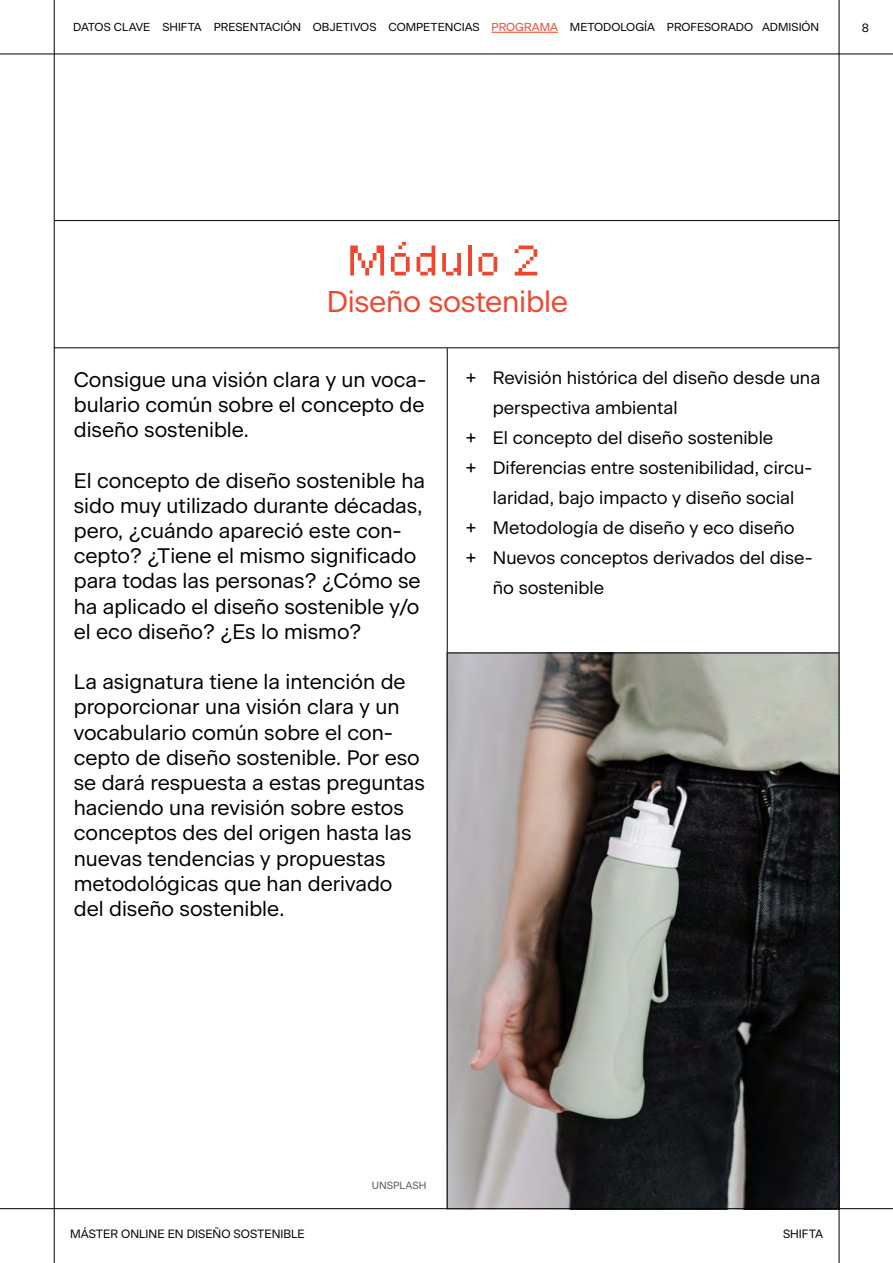
<style>
.page{position:relative;width:893px;height:1263px;background:#fff}
.page>*{position:absolute;margin:0;border:0;box-sizing:border-box;transform-origin:0 0}
.t1{font:60px "Reactor 7";letter-spacing:-.01em;color:#ef472f}
.t2{font:30px "Beausite Classic Clear";letter-spacing:-.01em;color:#ef472f}
.t3{font:21px/25.2px "Beausite Classic Clear";color:#000}
.t4{font:18px "Beausite Classic Clear";color:#000}
.t5{font:12px "Beausite Classic Clear";color:#000}
.t6{font:11.55px "Beausite Classic Clear";color:#000}
.t7{font:10.5px "Beausite Classic";color:#666}
.s1{color:#ef472f}
.s2{font-family:"Beausite Classic"}
</style>
<div class="page">
<img style="left:448px;top:653px;width:391px;height:555px">
<hr style="left:54px;top:0;width:1px;height:1263px;background:#000">
<hr style="left:0;top:54px;width:893px;height:1px;background:#000">
<hr style="left:0;top:1208px;width:893px;height:1px;background:#000">
<hr style="left:839px;top:0;width:1px;height:1263px;background:#000">
<hr style="left:54px;top:220px;width:785px;height:1px;background:#000">
<hr style="left:447px;top:348px;width:1px;height:860px;background:#000">
<hr style="left:54px;top:347px;width:785px;height:1px;background:#000">
<hr style="left:448px;top:652px;width:391px;height:1px;background:#000">
<hr style="left:492px;top:32px;width:66px;height:1px;background:#ef472f">
<p class="t6" style="left:73px;top:18px;width:747px">DATOS CLAVE SHIFTA PRESENTACIÓN OBJETIVOS COMPETENCIAS <span class="s1">PROGRAMA</span> METODOLOGÍA PROFESORADO ADMISIÓN</p>
<p class="t5" style="left:862px;top:18px;width:9px">8</p>
<h1 class="t1" style="left:350px;top:242px;width:196px">Módulo 2</h1>
<h2 class="t2" style="left:327px;top:279px;width:243px">Diseño sostenible</h2>
<p class="t3" style="left:74px;top:365px;width:354px;text-align:justify">Consigue una visión clara y un voca&shy;bulario común sobre el concepto de diseño sostenible.</p>
<p class="t3" style="left:74px;top:466px;width:353px">El concepto de diseño sostenible ha sido muy utilizado durante décadas, pero, ¿cuándo apareció este con&shy;cepto? ¿Tiene el mismo significado para todas las personas? ¿Cómo se ha aplicado el diseño sostenible y/o el eco diseño? ¿Es lo mismo?</p>
<p class="t3" style="left:74px;top:667px;width:353px">La asignatura tiene la intención de proporcionar una visión clara y un vocabulario común sobre el con&shy;cepto de diseño sostenible. Por eso se dará respuesta a estas preguntas haciendo una revisión sobre estos conceptos des del origen hasta las nuevas tendencias y propuestas metodológicas que han derivado del diseño sostenible.</p>
<p class="t4" style="left:466px;top:364px;width:356px"><span class="s2">+</span> Revisión histórica del diseño desde una</p>
<p class="t4" style="left:493px;top:394px;width:186px">perspectiva ambiental</p>
<p class="t4" style="left:466px;top:424px;width:309px"><span class="s2">+</span> El concepto del diseño sostenible</p>
<p class="t4" style="left:466px;top:454px;width:348px"><span class="s2">+</span> Diferencias entre sostenibilidad, circu-</p>
<p class="t4" style="left:493px;top:484px;width:303px">laridad, bajo impacto y diseño social</p>
<p class="t4" style="left:466px;top:514px;width:330px"><span class="s2">+</span> Metodología de diseño y eco diseño</p>
<p class="t4" style="left:466px;top:544px;width:348px"><span class="s2">+</span> Nuevos conceptos derivados del dise-</p>
<p class="t4" style="left:493px;top:574px;width:113px">ño sostenible</p>
<p class="t7" style="left:372px;top:1178px;width:56px">UNSPLASH</p>
<p class="t5" style="left:70px;top:1224px;width:236px">MÁSTER ONLINE EN DISEÑO SOSTENIBLE</p>
<p class="t5" style="left:783px;top:1224px;width:42px">SHIFTA</p>
</div>
